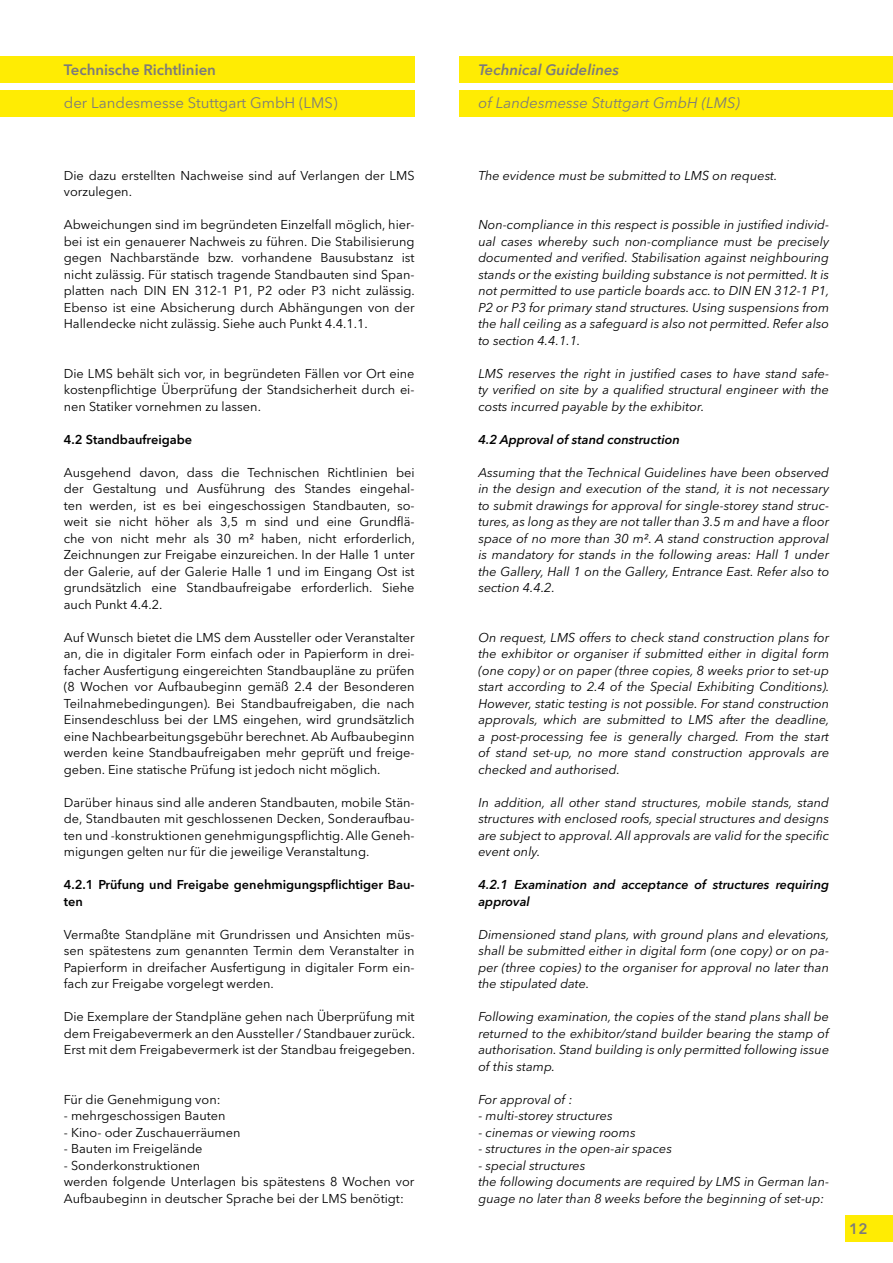
<style>
.page{position:relative;width:893px;height:1263px;background:#fff}
.page>*{position:absolute;margin:0;border:0;box-sizing:border-box;transform-origin:0 0}
.t1{font:15px "Avenir Next LT Pro";color:#7c7b7b}
.t2{font:italic 15px "Avenir Next LT Pro";color:#7c7b7b}
.t3{font:600 15px "Avenir Next LT Pro";color:#7c7b7b}
.t4{font:italic 600 15px "Avenir Next LT Pro";color:#7c7b7b}
.t5{font:12.75px/16.5px "Avenir Next LT Pro";color:#000;text-align:justify}
.t6{font:italic 12.75px/16.5px "Avenir Next LT Pro";color:#000;text-align:justify}
.t7{font:italic 600 12.75px/16.5px "Avenir Next LT Pro";color:#000}
.t8{font:600 12.75px/16.5px "Avenir Next LT Pro";color:#000}
</style>
<div class="page">
<div style="left:0;top:56px;width:415px;height:27px;background:#ffec03"></div>
<div style="left:459px;top:56px;width:434px;height:27px;background:#ffec03"></div>
<div style="left:0;top:90px;width:415px;height:27px;background:#ffec03"></div>
<div style="left:459px;top:90px;width:434px;height:27px;background:#ffec03"></div>
<div style="left:845px;top:1215px;width:48px;height:27px;background:#ffec03"></div>
<p class="t3" style="left:64px;top:61px;width:154px">Technische Richtlinien</p>
<p class="t1" style="left:64px;top:94px;width:275px">der Landesmesse Stuttgart GmbH (LMS)</p>
<p class="t5" style="left:64px;top:167px;width:352px">Die dazu erstellten Nachweise sind auf Verlangen der LMS vorzulegen.</p>
<p class="t5" style="left:64px;top:216px;width:353px">Abweichungen sind im begründeten Einzelfall möglich, hier&shy;bei ist ein genauerer Nachweis zu führen. Die Stabilisierung gegen Nachbarstände bzw. vorhandene Bausubstanz ist nicht zulässig. Für statisch tragende Standbauten sind Span&shy;platten nach DIN EN 312-1 P1, P2 oder P3 nicht zulässig.<br>Ebenso ist eine Absicherung durch Abhängungen von der Hallendecke nicht zulässig. Siehe auch Punkt 4.4.1.1.</p>
<p class="t5" style="left:64px;top:365px;width:352px">Die LMS behält sich vor, in begründeten Fällen vor Ort eine kostenpflichtige Überprüfung der Standsicherheit durch ei&shy;nen Statiker vornehmen zu lassen.</p>
<p class="t8" style="left:64px;top:431px;width:130px">4.2 Standbaufreigabe</p>
<p class="t5" style="left:64px;top:464px;width:353px">Ausgehend davon, dass die Technischen Richtlinien bei der Gestaltung und Ausführung des Standes eingehal&shy;ten werden, ist es bei eingeschossigen Standbauten, so&shy;weit sie nicht höher als 3,5 m sind und eine Grundflä&shy;che von nicht mehr als 30 m² haben, nicht erforderlich, Zeichnungen zur Freigabe einzureichen. In der Halle 1 unter der Galerie, auf der Galerie Halle 1 und im Eingang Ost ist grundsätzlich eine Standbaufreigabe erforderlich. Siehe auch Punkt 4.4.2.</p>
<p class="t5" style="left:64px;top:629px;width:352px">Auf Wunsch bietet die LMS dem Aussteller oder Veranstalter an, die in digitaler Form einfach oder in Papierform in drei&shy;facher Ausfertigung eingereichten Standbaupläne zu prüfen (8 Wochen vor Aufbaubeginn gemäß 2.4 der Besonderen Teilnahmebedingungen). Bei Standbaufreigaben, die nach Einsendeschluss bei der LMS eingehen, wird grundsätzlich eine Nachbearbeitungsgebühr berechnet. Ab Aufbaubeginn werden keine Standbaufreigaben mehr geprüft und freige&shy;geben. Eine statische Prüfung ist jedoch nicht möglich.</p>
<p class="t5" style="left:64px;top:794px;width:352px">Darüber hinaus sind alle anderen Standbauten, mobile Stän&shy;de, Standbauten mit geschlossenen Decken, Sonderaufbau&shy;ten und -konstruktionen genehmigungspflichtig. Alle Geneh&shy;migungen gelten nur für die jeweilige Veranstaltung.</p>
<p class="t8" style="left:64px;top:876px;width:352px">4.2.1 Prüfung und Freigabe genehmigungspflichtiger Bau&shy;ten</p>
<p class="t5" style="left:64px;top:926px;width:352px">Vermaßte Standpläne mit Grundrissen und Ansichten müs&shy;sen spätestens zum genannten Termin dem Veranstalter in Papierform in dreifacher Ausfertigung in digitaler Form ein&shy;fach zur Freigabe vorgelegt werden.</p>
<p class="t5" style="left:64px;top:1008px;width:353px">Die Exemplare der Standpläne gehen nach Überprüfung mit dem Freigabevermerk an den Aussteller / Standbauer zurück.<br>Erst mit dem Freigabevermerk ist der Standbau freigegeben.</p>
<p class="t5" style="left:64px;top:1091px;width:158px">Für die Genehmigung von:</p>
<p class="t5" style="left:64px;top:1107px;width:163px">- mehrgeschossigen Bauten</p>
<p class="t5" style="left:64px;top:1124px;width:178px">- Kino- oder Zuschauerräumen</p>
<p class="t5" style="left:64px;top:1140px;width:140px">- Bauten im Freigelände</p>
<p class="t5" style="left:64px;top:1157px;width:352px;text-align:left">- Sonderkonstruktionen<br>werden folgende Unterlagen bis spätestens 8 Wochen vor<br>Aufbaubeginn in deutscher Sprache bei der LMS benötigt:</p>
<p class="t4" style="left:478px;top:61px;width:142px">Technical Guidelines</p>
<p class="t2" style="left:478px;top:94px;width:263px">of Landesmesse Stuttgart GmbH (LMS)</p>
<p class="t6" style="left:478px;top:167px;width:301px">The evidence must be submitted to LMS on request.</p>
<p class="t6" style="left:478px;top:217px;width:353px">Non-compliance in this respect is possible in justified individ&shy;ual cases whereby such non-compliance must be precisely documented and verified. Stabilisation against neighbouring stands or the existing building substance is not permitted. It is not permitted to use particle boards acc. to DIN EN 312-1 P1, P2 or P3 for primary stand structures. Using suspensions from the hall ceiling as a safeguard is also not permitted. Refer also to section 4.4.1.1.</p>
<p class="t6" style="left:478px;top:365px;width:352px">LMS reserves the right in justified cases to have stand safe&shy;ty verified on site by a qualified structural engineer with the costs incurred payable by the exhibitor.</p>
<p class="t7" style="left:478px;top:431px;width:203px">4.2 Approval of stand construction</p>
<p class="t6" style="left:478px;top:464px;width:352px">Assuming that the Technical Guidelines have been observed in the design and execution of the stand, it is not necessary to submit drawings for approval for single-storey stand struc&shy;tures, as long as they are not taller than 3.5 m and have a floor space of no more than 30 m². A stand construction approval is mandatory for stands in the following areas: Hall 1 under the Gallery, Hall 1 on the Gallery, Entrance East. Refer also to section 4.4.2.</p>
<p class="t6" style="left:478px;top:629px;width:353px">On request, LMS offers to check stand construction plans for the exhibitor or organiser if submitted either in digital form (one copy) or on paper (three copies, 8 weeks prior to set-up start according to 2.4 of the Special Exhibiting Conditions).<br>However, static testing is not possible. For stand construction approvals, which are submitted to LMS after the deadline, a post-processing fee is generally charged. From the start of stand set-up, no more stand construction approvals are checked and authorised.</p>
<p class="t6" style="left:478px;top:794px;width:352px">In addition, all other stand structures, mobile stands, stand structures with enclosed roofs, special structures and designs are subject to approval. All approvals are valid for the specific event only.</p>
<p class="t7" style="left:478px;top:876px;width:352px">4.2.1 Examination and acceptance of structures requiring approval</p>
<p class="t6" style="left:478px;top:926px;width:353px">Dimensioned stand plans, with ground plans and elevations, shall be submitted either in digital form (one copy) or on pa&shy;per (three copies) to the organiser for approval no later than the stipulated date.</p>
<p class="t6" style="left:478px;top:1008px;width:352px">Following examination, the copies of the stand plans shall be returned to the exhibitor/stand builder bearing the stamp of authorisation. Stand building is only permitted following issue of this stamp.</p>
<p class="t6" style="left:478px;top:1091px;width:96px">For approval of :</p>
<p class="t6" style="left:478px;top:1107px;width:136px">- multi-storey structures</p>
<p class="t6" style="left:478px;top:1124px;width:159px">- cinemas or viewing rooms</p>
<p class="t6" style="left:478px;top:1140px;width:195px">- structures in the open-air spaces</p>
<p class="t6" style="left:478px;top:1157px;width:352px;text-align:left">- special structures<br>the following documents are required by LMS in German lan&shy;guage no later than 8 weeks before the beginning of set-up:</p>
<p class="t3" style="left:849px;top:1219px;width:20px">12</p>
</div>
